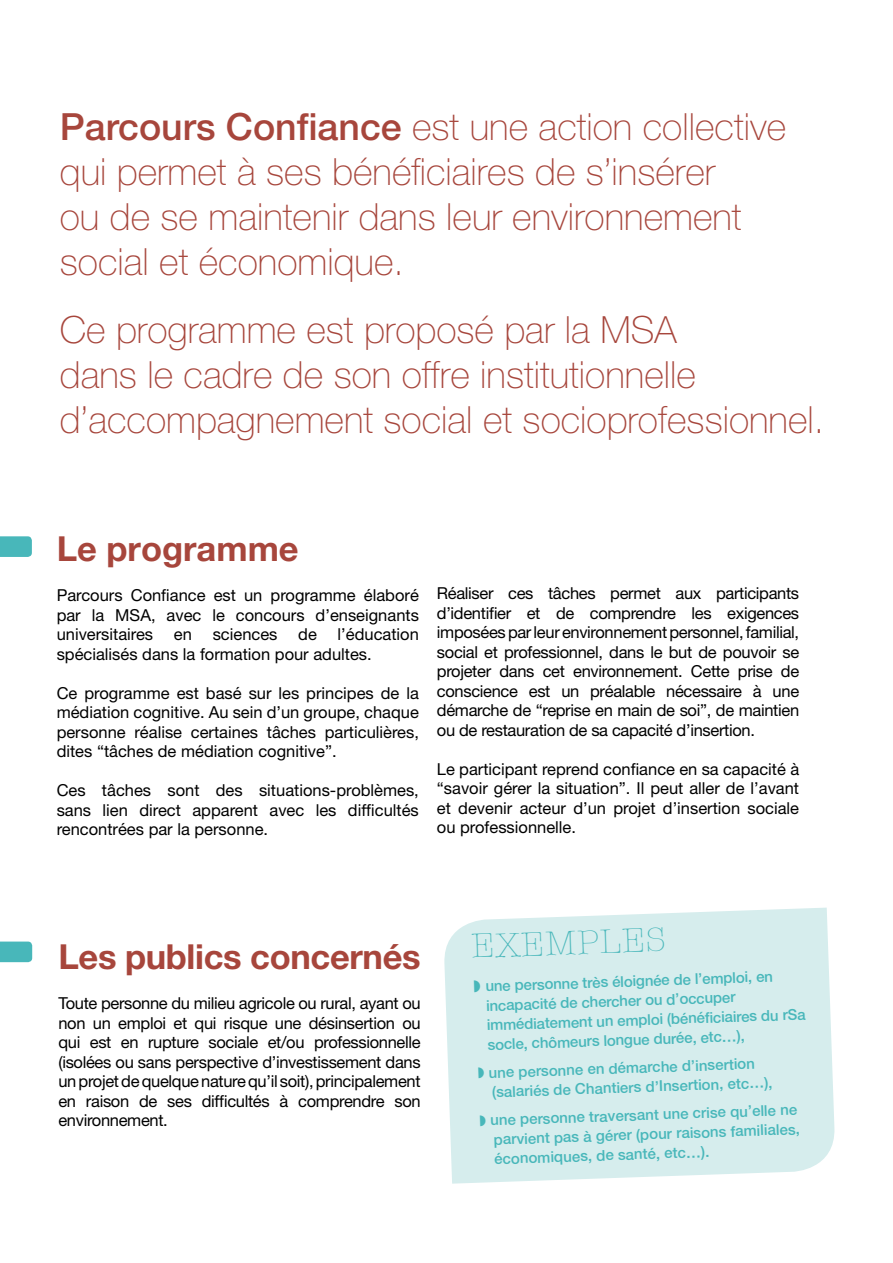
<style>
.page{position:relative;width:893px;height:1263px;background:#fff}
.page>*{position:absolute;margin:0;border:0;box-sizing:border-box;transform-origin:0 0}
.t1{font:100 37.5px/45px "Helvetica Neue";color:#a7463c}
.t2{font:700 34.5px "Helvetica Neue";letter-spacing:-.01em;color:#a7463c}
.t3{font:300 34.5px "American Typewriter";color:#48b7ba}
.t4{font:16.5px/19.5px "Helvetica Neue";color:#000;text-align:justify}
.t5{font:500 15px/19.5px "Helvetica Neue";color:#48b7ba}
.s1{font-weight:500}
</style>
<div class="page">
<svg style="left:0;top:941px;width:32px;height:21px"></svg>
<svg style="left:0;top:536px;width:32px;height:21px"></svg>
<svg style="left:444px;top:907px;width:391px;height:277px;background:#d9eeee"></svg>
<svg style="left:474px;top:980px;width:6px;height:12px"></svg>
<svg style="left:478px;top:1067px;width:6px;height:11px"></svg>
<svg style="left:480px;top:1115px;width:6px;height:11px"></svg>
<h1 class="t1" style="left:60px;top:104px;width:728px"><span class="s1">Parcours Confiance</span> est une action collective qui permet à ses bénéficiaires de s’insérer<br>ou de se maintenir dans leur environnement social et économique.</h1>
<h1 class="t1" style="left:60px;top:307px;width:766px">Ce programme est proposé par la MSA<br>dans le cadre de son offre institutionnelle d’accompagnement social et socioprofessionnel.</h1>
<h2 class="t2" style="left:57px;top:527px;width:244px">Le programme</h2>
<p class="t4" style="left:57px;top:585px;width:364px">Parcours Confiance est un programme élaboré par la MSA, avec le concours d’enseignants universitaires</p>
<p class="t4" style="left:57px;top:624px;width:364px;text-indent:281px">l’éducation spécialisés dans la formation pour adultes.</p>
<p class="t4" style="left:57px;top:683px;width:364px">Ce programme est basé sur les principes de la médiation cognitive. Au sein d’un groupe, chaque personne réalise certaines tâches particulières, dites “tâches de médiation cognitive”.</p>
<p class="t4" style="left:57px;top:780px;width:364px">Ces tâches sont des situations-problèmes, sans lien direct apparent avec les difficultés rencontrées par la personne.</p>
<p class="t4" style="left:174px;top:624px;width:20px">en</p>
<p class="t4" style="left:213px;top:624px;width:66px">sciences</p>
<p class="t4" style="left:298px;top:624px;width:20px">de</p>
<p class="t4" style="left:437px;top:583px;width:364px">Réaliser ces tâches permet aux participants d’identifier et de comprendre les exigences imposées par leur environnement personnel, familial, social et professionnel, dans le but de pouvoir se projeter dans cet environnement. Cette prise de conscience est un préalable nécessaire à une démarche de “reprise en main de soi”, de maintien ou de restauration de sa capacité d’insertion.</p>
<p class="t4" style="left:437px;top:759px;width:364px">Le participant reprend confiance en sa capacité à “savoir gérer la situation”. Il peut aller de l’avant et devenir acteur d’un projet d’insertion sociale ou professionnelle.</p>
<h2 class="t2" style="left:58px;top:935px;width:364px">Les publics concernés</h2>
<p class="t4" style="left:58px;top:993px;width:364px">Toute personne du milieu agricole ou rural, ayant ou non un emploi et qui risque une désinsertion ou qui est en rupture sociale et/ou professionnelle (isolées ou sans perspective d’investissement dans un projet de quelque nature qu’il soit), principalement en raison de ses difficultés à comprendre son environnement.</p>
<h2 class="t3" style="left:471px;top:921px;width:196px;rotate:-2deg">EXEMPLES</h2>
<p class="t5" style="left:485px;top:976px;width:320px;rotate:-2deg">une personne très éloignée de l’emploi, en incapacité de chercher ou d’occuper immédiatement un emploi (bénéfi ciaires du rSa socle, chômeurs longue durée, etc…),</p>
<p class="t5" style="left:488px;top:1063px;width:285px;rotate:-2deg">une personne en démarche d’insertion (salariés de Chantiers d’Insertion, etc…),</p>
<p class="t5" style="left:490px;top:1110px;width:311px;rotate:-2deg">une personne traversant une crise qu’elle ne parvient pas à gérer (pour raisons familiales, économiques, de santé, etc…).</p>
</div>
